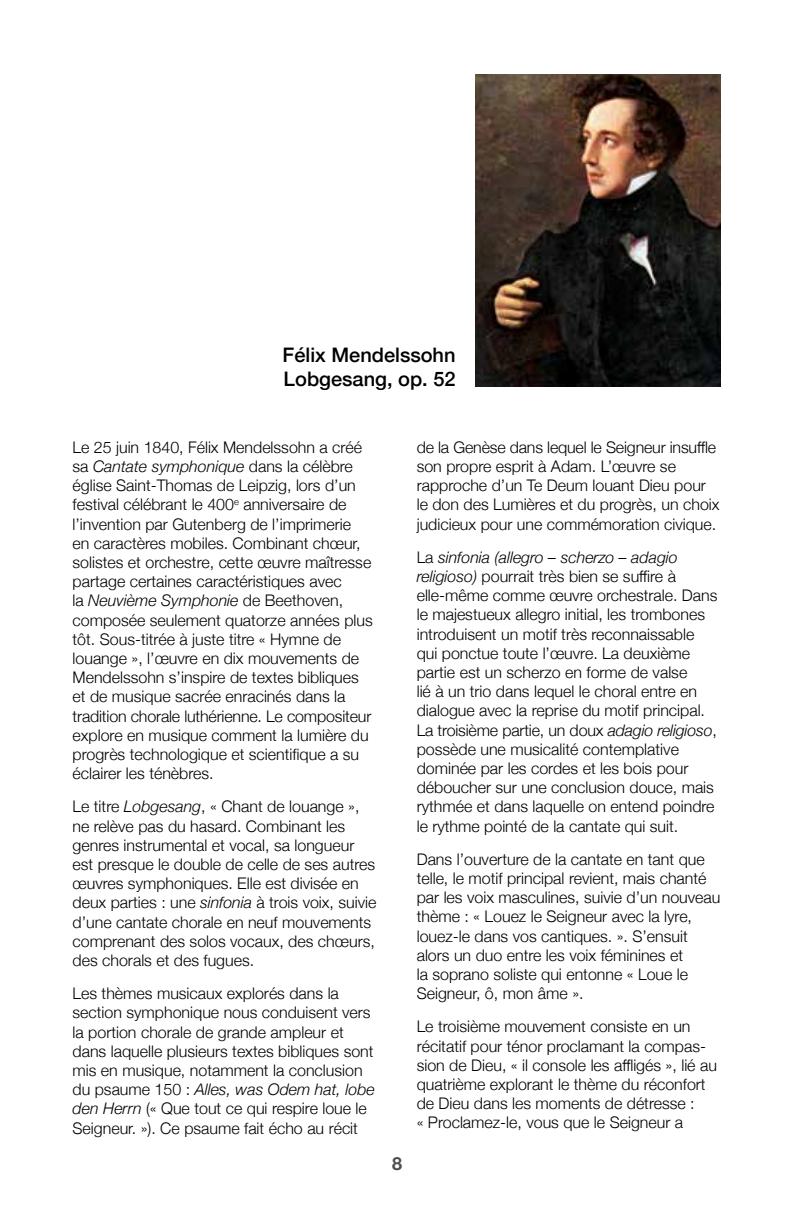
<style>
.page{position:relative;width:792px;height:1224px;background:#fff}
.page>*{position:absolute;margin:0;border:0;box-sizing:border-box;transform-origin:0 0}
.t1{font:500 20px/24px "Helvetica Neue";color:#000}
.t2{font:700 18px "Helvetica Neue";color:#4d4d4f}
.t3{font:300 16px/19.2px "Helvetica Neue";color:#000}
.s1{font-style:italic}
</style>
<div class="page">
<img style="left:475px;top:75px;width:246px;height:312px">
<p class="t1" style="left:283px;top:341px;width:175px">Félix Mendelssohn<br>Lobgesang, op. 52</p>
<p class="t3" style="left:73px;top:436px;width:302px">Le 25 juin 1840, Félix Mendelssohn a créé sa <span class="s1">Cantate symphonique</span> dans la célèbre église Saint-Thomas de Leipzig, lors d’un festival célébrant le 400<sup>e</sup> anniversaire de l’invention par Gutenberg de l’imprimerie<br>en caractères mobiles. Combinant chœur, solistes et orchestre, cette œuvre maîtresse partage certaines caractéristiques avec<br>la <span class="s1">Neuvième Symphonie</span> de Beethoven, composée seulement quatorze années plus tôt. Sous-titrée à juste titre « Hymne de louange », l’œuvre en dix mouvements de Mendelssohn s’inspire de textes bibliques et de musique sacrée enracinés dans la tradition chorale luthérienne. Le compositeur explore en musique comment la lumière du progrès technologique et scientifique a su éclairer les ténèbres.</p>
<p class="t3" style="left:73px;top:796px;width:305px">Le titre <span class="s1">Lobgesang</span>, « Chant de louange », ne relève pas du hasard. Combinant les genres instrumental et vocal, sa longueur est presque le double de celle de ses autres œuvres symphoniques. Elle est divisée en deux parties : une <span class="s1">sinfonia</span> à trois voix, suivie d’une cantate chorale en neuf mouvements comprenant des solos vocaux, des chœurs, des chorals et des fugues.</p>
<p class="t3" style="left:73px;top:983px;width:304px">Les thèmes musicaux explorés dans la section symphonique nous conduisent vers la portion chorale de grande ampleur et dans laquelle plusieurs textes bibliques sont mis en musique, notamment la conclusion du psaume 150 : <span class="s1">Alles, was Odem hat, lobe den Herrn</span> (« Que tout ce qui respire loue le Seigneur. »). Ce psaume fait écho au récit</p>
<p class="t2" style="left:392px;top:1149px;width:12px">8</p>
<p class="t3" style="left:417px;top:436px;width:304px">de la Genèse dans lequel le Seigneur insuffle son propre esprit à Adam. L’œuvre se rapproche d’un Te Deum louant Dieu pour le don des Lumières et du progrès, un choix judicieux pour une commémoration civique.</p>
<p class="t3" style="left:417px;top:546px;width:302px">La <span class="s1">sinfonia (allegro – scherzo – adagio religioso)</span> pourrait très bien se suffire à elle-même comme œuvre orchestrale. Dans le majestueux allegro initial, les trombones introduisent un motif très reconnaissable qui ponctue toute l’œuvre. La deuxième partie est un scherzo en forme de valse<br>lié à un trio dans lequel le choral entre en dialogue avec la reprise du motif principal.<br>La troisième partie, un doux <span class="s1">adagio religioso</span>, possède une musicalité contemplative dominée par les cordes et les bois pour déboucher sur une conclusion douce, mais rythmée et dans laquelle on entend poindre le rythme pointé de la cantate qui suit.</p>
<p class="t3" style="left:417px;top:848px;width:305px">Dans l’ouverture de la cantate en tant que telle, le motif principal revient, mais chanté par les voix masculines, suivie d’un nouveau thème : « Louez le Seigneur avec la lyre, louez-le dans vos cantiques. ». S’ensuit alors un duo entre les voix féminines et<br>la soprano soliste qui entonne « Loue le Seigneur, ô, mon âme ».</p>
<p class="t3" style="left:417px;top:1016px;width:302px">Le troisième mouvement consiste en un récitatif pour ténor proclamant la compas&shy;sion de Dieu, « il console les affligés », lié au quatrième explorant le thème du réconfort de Dieu dans les moments de détresse :<br>« Proclamez-le, vous que le Seigneur a</p>
</div>
